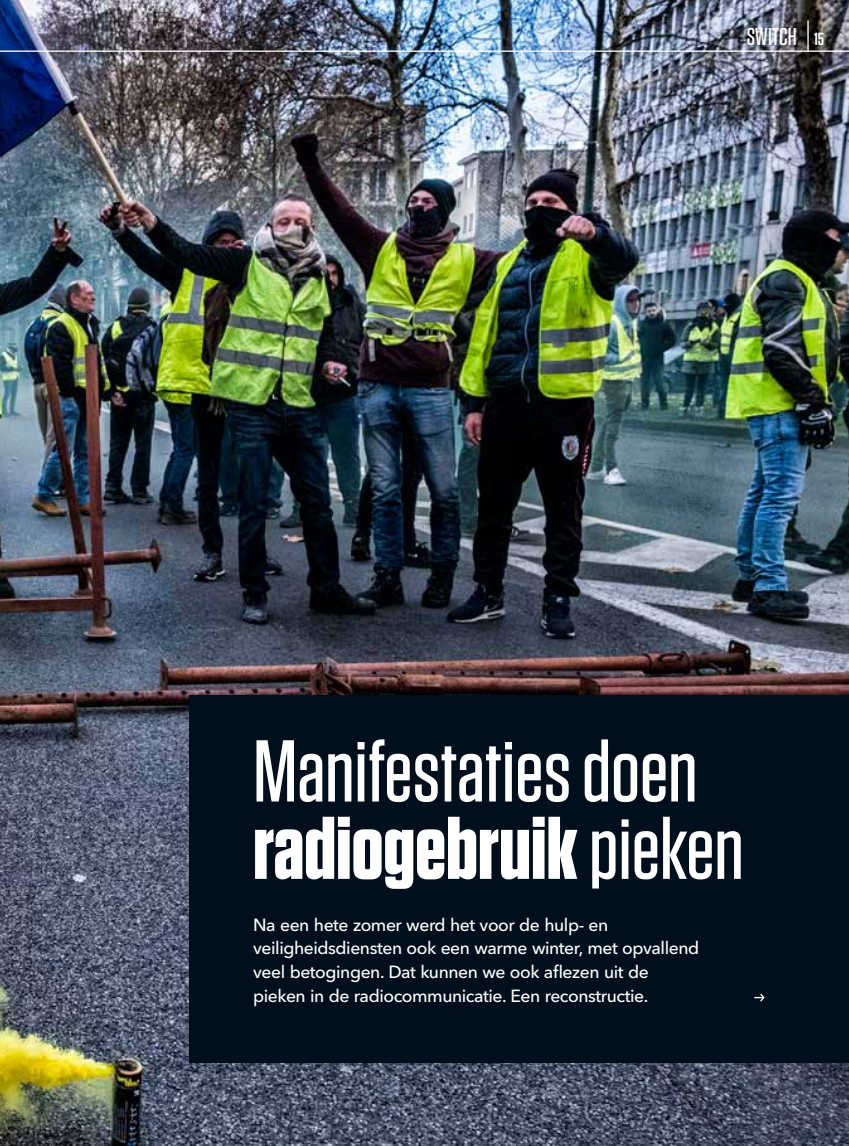
<style>
.page{position:relative;width:849px;height:1146px;background:#fff}
.page>*{position:absolute;margin:0;border:0;box-sizing:border-box;transform-origin:0 0}
.t1{font:500 87.5px/77.4px "Tungsten";color:#fff}
.t2{font:500 24.32px "Tungsten";color:#fff}
.t3{font:500 17.5px/23.6px "Avenir Next LT Pro";letter-spacing:-.025em;color:#fff}
.s1{font-weight:600;font-size:17.5px}
.s2{font-weight:700}
</style>
<div class="page">
<img style="left:0;top:0;width:848px;height:1146px">
<div style="left:189px;top:695px;width:659px;height:368px;background:#000f1b"></div>
<hr style="left:807px;top:20px;width:1px;height:31px;background:#fff">
<hr style="left:0;top:51px;width:848px;height:1px;background:#fff">
<svg style="left:754px;top:993px;width:11px;height:9px"></svg>
<h2 class="t2" style="left:746px;top:24px;width:79px">SWITCH <span class="s1">15</span></h2>
<h1 class="t1" style="left:253px;top:734px;width:492px">Manifestaties doen <span class="s2">radiogebruik</span> pieken</h1>
<p class="t3" style="left:253px;top:913px;width:447px">Na een hete zomer werd het voor de hulp- en veiligheidsdiensten ook een warme winter, met opvallend veel betogingen. Dat kunnen we ook aflezen uit de pieken in de radiocommunicatie. Een reconstructie.</p>
</div>
